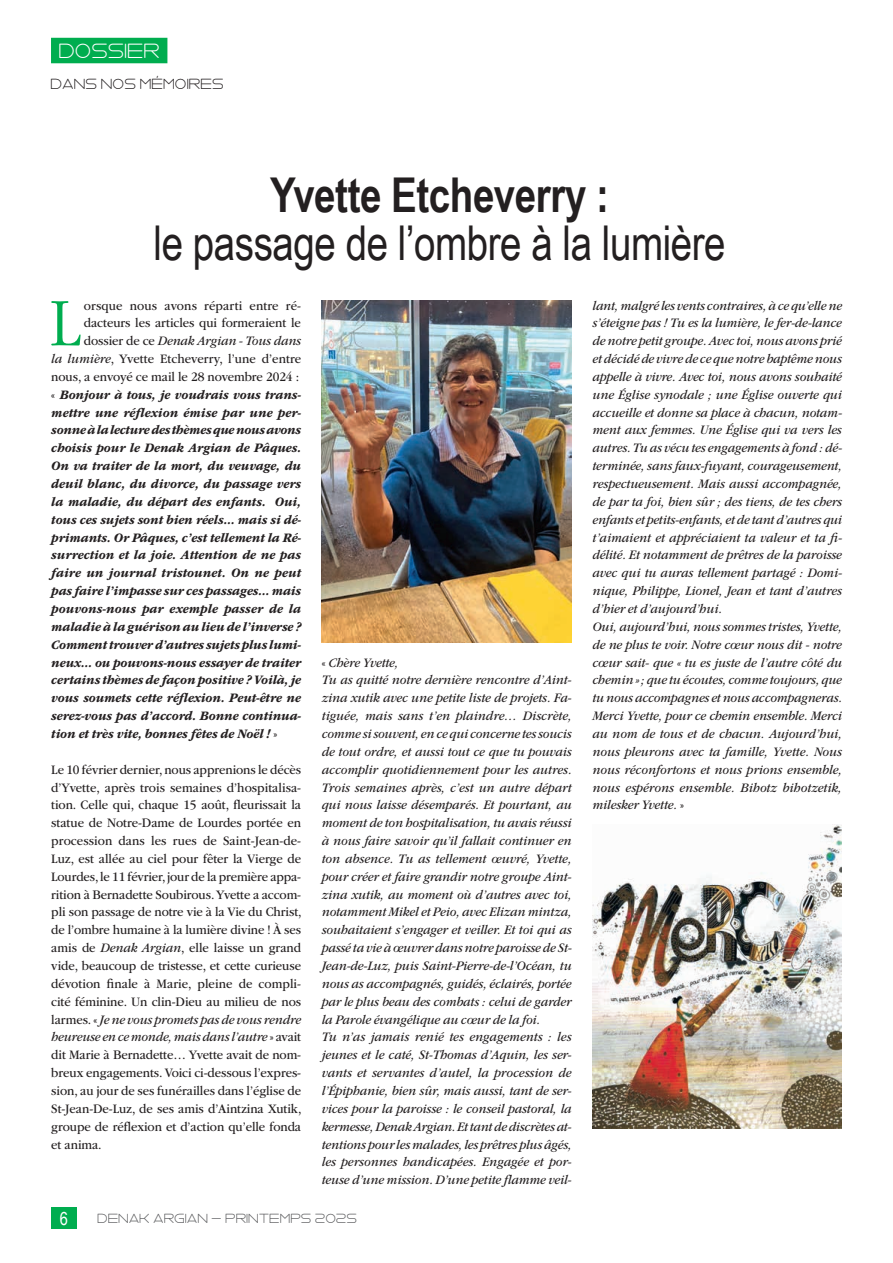
<style>
.page{position:relative;width:893px;height:1263px;background:#fff}
.page>*{position:absolute;margin:0;border:0;box-sizing:border-box;transform-origin:0 0}
.Texte_courant_lettrine{font:300 70.8px "ITC Garamond Std";color:#00ad4f;scale:.93 1}
.Gros_titre{font:48px/48px "Arial Narrow";letter-spacing:-.01em;color:#231f20;text-align:center}
.t1{font:21px "Vermin Vibes 2 Nightclub";color:#fff}
.t2{font:18px "Arial Narrow";color:#fff}
.Tetière_2{font:15px "Vermin Vibes 2 Nightclub";color:#231f20}
.Texte_courant{font:italic 13.5px/17.9px "ITC Garamond Std";letter-spacing:-.005em;color:#231f20;text-align:justify;scale:.93 1}
.Texte_courant-2{font:13.5px/17.9px "ITC Garamond Std";letter-spacing:-.005em;color:#231f20;text-align:justify;scale:.93 1}
.Texte_courant-3{font:italic 700 13.5px/17.9px "ITC Garamond Std";letter-spacing:-.005em;color:#231f20;text-align:justify;scale:.93 1}
.Texte_courant_lettrine-2{font:13.5px/17.9px "ITC Garamond Std";letter-spacing:-.005em;color:#231f20;text-align:right;scale:.93 1}
.t3{font:13.5px "Vermin Vibes 2 Nightclub";color:#57585a}
.s1{font-weight:700}
.s2{font-style:italic}
.s3{font-weight:400;font-style:normal}
.s4{font-style:normal}
</style>
<div class="page">
<div style="left:51px;top:38px;width:116px;height:25px;background:#00ad4f"></div>
<img style="left:592px;top:825px;width:250px;height:303px">
<img style="left:322px;top:301px;width:249px;height:341px">
<div style="left:51px;top:1208px;width:26px;height:21px;background:#00ad4f"></div>
<h3 class="t1" style="left:60px;top:39px;width:103px">DOSSIER</h3>
<p class="Tetière_2" style="left:51px;top:76px;width:175px">DANS NOS MÉMOIRES</p>
<p class="Gros_titre" style="left:154px;top:171px;width:573px"><span class="s1">Yvette Etcheverry :<br></span>le passage de l’ombre à la lumière</p>
<p class="Texte_courant_lettrine-2" style="left:51px;top:296px;width:270px">orsque nous avons réparti entre ré&shy;dacteurs les articles qui formeraient le dossier de ce <span class="s2">Denak Argian - Tous dans<br>la lumière</span>, Yvette Etcheverry, l’une d’entre nous, a envoyé ce mail le 28 novembre 2024 :</p>
<p class="Texte_courant-3" style="left:51px;top:386px;width:270px"><span class="s3">«</span> Bonjour à tous, je voudrais vous trans&shy;mettre une réflexion émise par une per&shy;sonne à la lecture des thèmes que nous avons choisis pour le Denak Argian de Pâques.<br>On va traiter de la mort, du veuvage, du deuil blanc, du divorce, du passage vers la maladie, du départ des enfants. Oui, tous ces sujets sont bien réels... mais si dé&shy;primants. Or Pâques, c’est tellement la Ré&shy;surrection et la joie. Attention de ne pas faire un journal tristounet. On ne peut pas faire l’impasse sur ces passages... mais pouvons-nous par exemple passer de la maladie à la guérison au lieu de l’inverse ?<br>Comment trouver d’autres sujets plus lumi&shy;neux... ou pouvons-nous essayer de traiter certains thèmes de façon positive ? Voilà, je vous soumets cette réflexion. Peut-être ne serez-vous pas d’accord. Bonne continua&shy;tion et très vite, bonnes fêtes de Noël ! <span class="s3">»</span></p>
<p class="Texte_courant-2" style="left:51px;top:761px;width:271px">Le 10 février dernier, nous apprenions le décès d’Yvette, après trois semaines d’hospitalisa&shy;tion. Celle qui, chaque 15 août, fleurissait la statue de Notre-Dame de Lourdes portée en procession dans les rues de Saint-Jean-de-Luz, est allée au ciel pour fêter la Vierge de Lourdes, le 11 février, jour de la première appa&shy;rition à Bernadette Soubirous. Yvette a accom&shy;pli son passage de notre vie à la Vie du Christ, de l’ombre humaine à la lumière divine ! À ses amis de <span class="s2">Denak Argian</span>, elle laisse un grand vide, beaucoup de tristesse, et cette curieuse dévotion finale à Marie, pleine de compli&shy;cité féminine. Un clin-Dieu au milieu de nos larmes. « <span class="s2">Je ne vous promets pas de vous rendre heureuse en ce monde, mais dans l’autre</span> » avait dit Marie à Bernadette… Yvette avait de nom&shy;breux engagements. Voici ci-dessous l’expres&shy;sion, au jour de ses funérailles dans l’église de St-Jean-De-Luz, de ses amis d’Aintzina Xutik, groupe de réflexion et d’action qu’elle fonda et anima.</p>
<p class="Texte_courant_lettrine" style="left:50px;top:285px;width:35px">L</p>
<p class="Texte_courant" style="left:322px;top:653px;width:84px"><span class="s4">«</span> Chère Yvette,</p>
<p class="Texte_courant" style="left:322px;top:671px;width:270px">Tu as quitté notre dernière rencontre d’Aint&shy;zina xutik avec une petite liste de projets. Fa&shy;tiguée, mais sans t’en plaindre… Discrète, comme si souvent, en ce qui concerne tes soucis de tout ordre, et aussi tout ce que tu pouvais accomplir quotidiennement pour les autres.<br>Trois semaines après, c’est un autre départ qui nous laisse désemparés. Et pourtant, au moment de ton hospitalisation, tu avais réussi à nous faire savoir qu’il fallait continuer en ton absence. Tu as tellement œuvré, Yvette, pour créer et faire grandir notre groupe Aint&shy;zina xutik, au moment où d’autres avec toi, notamment Mikel et Peio, avec Elizan mintza, souhaitaient s’engager et veiller. Et toi qui as passé ta vie à œuvrer dans notre paroisse de St-Jean-de-Luz, puis Saint-Pierre-de-l’Océan, tu nous as accompagnés, guidés, éclairés, portée par le plus beau des combats : celui de garder la Parole évangélique au cœur de la foi.</p>
<p class="Texte_courant" style="left:322px;top:1028px;width:270px">Tu n’as jamais renié tes engagements : les jeunes et le caté, St-Thomas d’Aquin, les ser&shy;vants et servantes d’autel, la procession de l’Épiphanie, bien sûr, mais aussi, tant de ser&shy;vices pour la paroisse : le conseil pastoral, la kermesse, Denak Argian. Et tant de discrètes at&shy;tentions pour les malades, les prêtres plus âgés, les personnes handicapées. Engagée et por&shy;teuse d’une mission. D’une petite flamme veil-</p>
<h3 class="t2" style="left:60px;top:1208px;width:10px">6</h3>
<p class="t3" style="left:98px;top:1211px;width:261px">DENAK ARGIAN - PRINTEMPS 2025</p>
<p class="Texte_courant" style="left:592px;top:296px;width:270px">lant, malgré les vents contraires, à ce qu’elle ne s’éteigne pas ! Tu es la lumière, le fer-de-lance de notre petit groupe. Avec toi, nous avons prié et décidé de vivre de ce que notre baptême nous appelle à vivre. Avec toi, nous avons souhaité une Église synodale ; une Église ouverte qui accueille et donne sa place à chacun, notam&shy;ment aux femmes. Une Église qui va vers les autres. Tu as vécu tes engagements à fond : dé&shy;terminée, sans faux-fuyant, courageusement, respectueusement. Mais aussi accompagnée, de par ta foi, bien sûr ; des tiens, de tes chers enfants et petits-enfants, et de tant d’autres qui t’aimaient et appréciaient ta valeur et ta fi&shy;délité. Et notamment de prêtres de la paroisse avec qui tu auras tellement partagé : Domi&shy;nique, Philippe, Lionel, Jean et tant d’autres d’hier et d’aujourd’hui.</p>
<p class="Texte_courant" style="left:592px;top:618px;width:270px">Oui, aujourd’hui, nous sommes tristes, Yvette, de ne plus te voir. Notre cœur nous dit - notre cœur sait- que « tu es juste de l’autre côté du chemin » ; que tu écoutes, comme toujours, que tu nous accompagnes et nous accompagneras.<br>Merci Yvette, pour ce chemin ensemble. Merci au nom de tous et de chacun. Aujourd’hui, nous pleurons avec ta famille, Yvette. Nous nous réconfortons et nous prions ensemble, nous espérons ensemble. Bihotz bihotzetik, milesker Yvette. <span class="s4">»</span></p>
</div>
